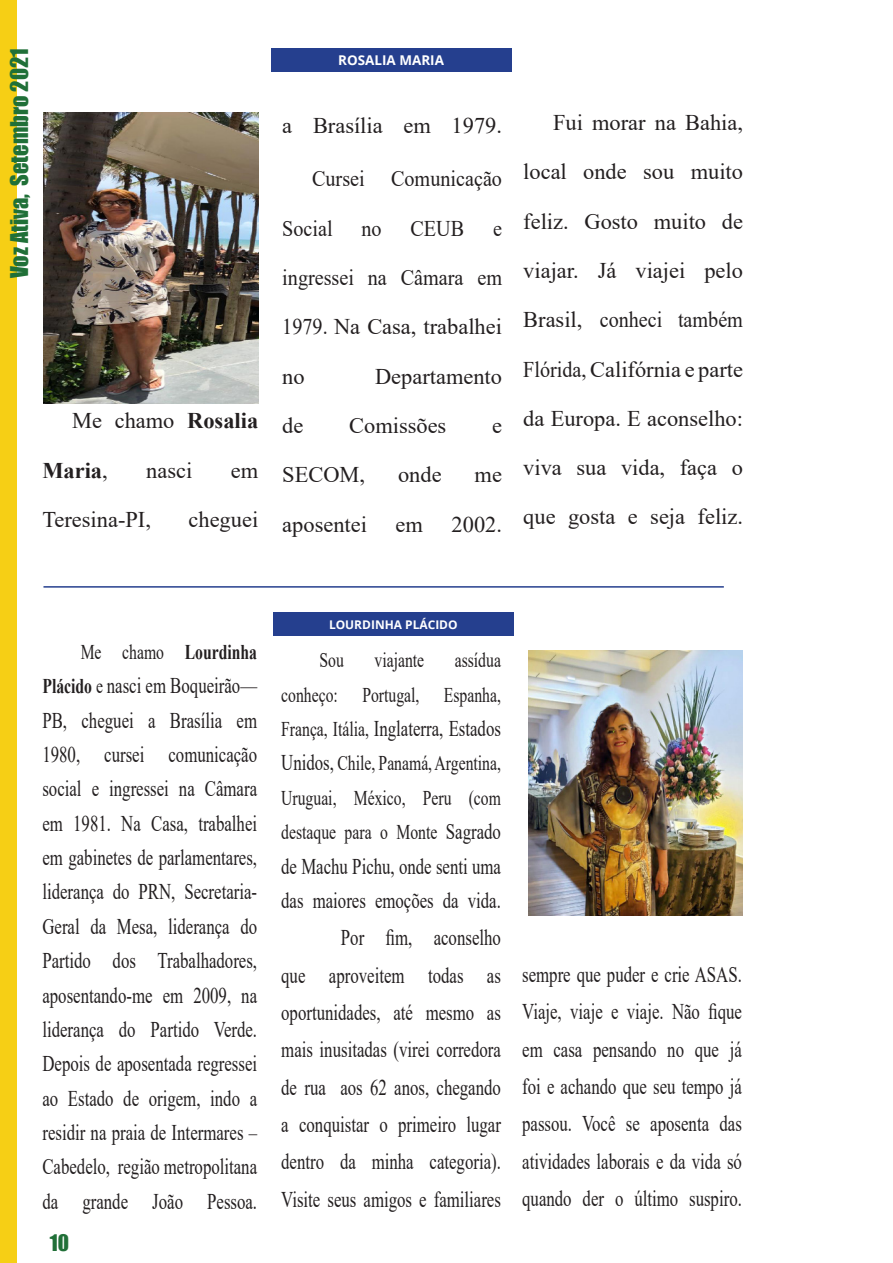
<style>
.page{position:relative;width:893px;height:1263px;background:#fff}
.page>*{position:absolute;margin:0;border:0;box-sizing:border-box;transform-origin:0 0}
.t1{font:22.5px "Impact";color:#207038}
.t2{font:22.35px/34.3px "Times New Roman";color:#231f20;text-align:justify;scale:.75 1}
.t3{font:22.35px "Times New Roman";color:#231f20}
.t4{font:22.35px "Times New Roman";color:#231f20;scale:.9 1}
.t5{font:700 22.35px "Times New Roman";color:#231f20}
.t6{font:21px "Impact";color:#217038}
.t7{font:20.85px/34.3px "Times New Roman";color:#231f20;text-align:right;scale:.75 1}
.t8{font:700 20.85px "Times New Roman";color:#231f20;scale:.75 1}
.t9{font:700 13.5px "Open Sans";color:#fff}
.t10{font:700 12px "Open Sans";color:#fff}
.s1{font-weight:700}
.s2{font-weight:400}
.s3{font-weight:700;font-size:20.85px}
.s4{font-size:20.85px}
.s5{font-size:22.35px}
</style>
<div class="page">
<div style="left:0;top:0;width:17px;height:1263px;background:#f6cf15"></div>
<hr style="left:43px;top:586px;width:681px;height:2px;background:#253f8e">
<img style="left:43px;top:112px;width:215px;height:292px">
<img style="left:528px;top:650px;width:215px;height:266px">
<div style="left:273px;top:612px;width:241px;height:24px;background:#253f8e"></div>
<div style="left:271px;top:48px;width:241px;height:23px;background:#253f8e"></div>
<p class="t1" style="left:2px;top:278px;width:231px;rotate:-90deg">Voz Ativa, Setembro 2021</p>
<p class="t3" style="left:72px;top:405px;width:188px">Me chamo <span class="s1">Rosalia</span></p>
<p class="t5" style="left:42px;top:454px;width:67px">Maria<span class="s2">,</span></p>
<p class="t3" style="left:146px;top:454px;width:48px">nasci</p>
<p class="t3" style="left:231px;top:454px;width:29px">em</p>
<p class="t3" style="left:42px;top:504px;width:110px">Teresina-PI,</p>
<p class="t3" style="left:189px;top:504px;width:71px">cheguei</p>
<p class="t9" style="left:338px;top:50px;width:107px">ROSALIA MARIA</p>
<p class="t3" style="left:282px;top:109px;width:221px">a Brasília em 1979.</p>
<p class="t4" style="left:312px;top:163px;width:213px">Cursei Comunicação</p>
<p class="t4" style="left:282px;top:212px;width:58px">Social</p>
<p class="t4" style="left:362px;top:212px;width:24px">no</p>
<p class="t4" style="left:410px;top:212px;width:61px">CEUB</p>
<p class="t4" style="left:493px;top:212px;width:11px">e</p>
<p class="t4" style="left:282px;top:262px;width:246px">ingressei na Câmara em</p>
<p class="t4" style="left:282px;top:311px;width:246px">1979. Na Casa, trabalhei</p>
<p class="t3" style="left:282px;top:360px;width:24px">no</p>
<p class="t3" style="left:375px;top:360px;width:128px">Departamento</p>
<p class="t3" style="left:282px;top:410px;width:23px">de</p>
<p class="t3" style="left:349px;top:410px;width:99px">Comissões</p>
<p class="t3" style="left:492px;top:410px;width:11px">e</p>
<p class="t3" style="left:282px;top:459px;width:84px">SECOM,</p>
<p class="t3" style="left:398px;top:459px;width:45px">onde</p>
<p class="t3" style="left:475px;top:459px;width:29px">me</p>
<p class="t3" style="left:282px;top:508px;width:86px">aposentei</p>
<p class="t3" style="left:396px;top:508px;width:29px">em</p>
<p class="t3" style="left:452px;top:508px;width:52px">2002.</p>
<p class="t3" style="left:553px;top:107px;width:191px">Fui morar na Bahia,</p>
<p class="t3" style="left:523px;top:156px;width:221px">local onde sou muito</p>
<p class="t3" style="left:523px;top:205px;width:221px">feliz. Gosto muito de</p>
<p class="t3" style="left:523px;top:255px;width:221px">viajar. Já viajei pelo</p>
<p class="t3" style="left:523px;top:304px;width:221px">Brasil, conheci também</p>
<p class="t4" style="left:523px;top:353px;width:246px">Flórida, Califórnia e parte</p>
<p class="t3" style="left:523px;top:403px;width:221px">da Europa. E aconselho:</p>
<p class="t3" style="left:523px;top:452px;width:221px">viva sua vida, faça o</p>
<p class="t3" style="left:523px;top:501px;width:221px">que gosta e seja feliz.</p>
<p class="t8" style="left:81px;top:637px;width:237px"><span class="s2">Me chamo</span> Lourdinha</p>
<p class="t2" style="left:42px;top:668px;width:288px"><span class="s3">Plácido</span> <span class="s4">e</span> nasci em Boqueirão— PB, cheguei a Brasília em 1980, cursei comunicação social e ingressei na Câmara em 1981. Na Casa, trabalhei em gabinetes de parlamentares, liderança do PRN, Secretaria-Geral da Mesa, liderança do Partido dos Trabalhadores, aposentando-me em 2009, na liderança do Partido Verde.<br>Depois de aposentada regressei ao Estado de origem, indo a residir na praia de Intermares – Cabedelo, região metropolitana da grande João Pessoa.</p>
<p class="t6" style="left:50px;top:1226px;width:21px">10</p>
<p class="t10" style="left:329px;top:616px;width:130px">LOURDINHA PLÁCIDO</p>
<p class="t7" style="left:320px;top:642px;width:34px">Sou</p>
<p class="t7" style="left:374px;top:642px;width:68px">viajante</p>
<p class="t7" style="left:281px;top:642px;width:294px">assídua<br>conheço: Portugal, Espanha,</p>
<p class="t2" style="left:281px;top:711px;width:294px"><span class="s4">França, Itália,</span> Inglaterra, Estados</p>
<p class="t7" style="left:281px;top:745px;width:294px;text-align:justify"><span class="s5">Unidos,</span> Chile, Panamá, Argentina, Uruguai, México, Peru (com destaque para o Monte <span class="s5">Sagrado</span></p>
<p class="t2" style="left:281px;top:848px;width:294px">de Machu Pichu, onde senti uma das maiores emoções da vida.</p>
<p class="t2" style="left:281px;top:918px;width:294px;line-height:37.3px;text-indent:60px">Por fim, aconselho que aproveitem todas as oportunidades, até mesmo as mais inusitadas (virei corredora de rua aos 62 anos, chegando a conquistar o primeiro lugar dentro da minha categoria).<br>Visite seus amigos e familiares</p>
<p class="t2" style="left:522px;top:955px;width:294px;line-height:37.3px">sempre que puder e crie ASAS.<br>Viaje, viaje e viaje. Não fique em casa pensando no que já foi e achando que seu tempo já passou. Você se aposenta das atividades laborais e da vida só quando der o último suspiro.</p>
</div>
